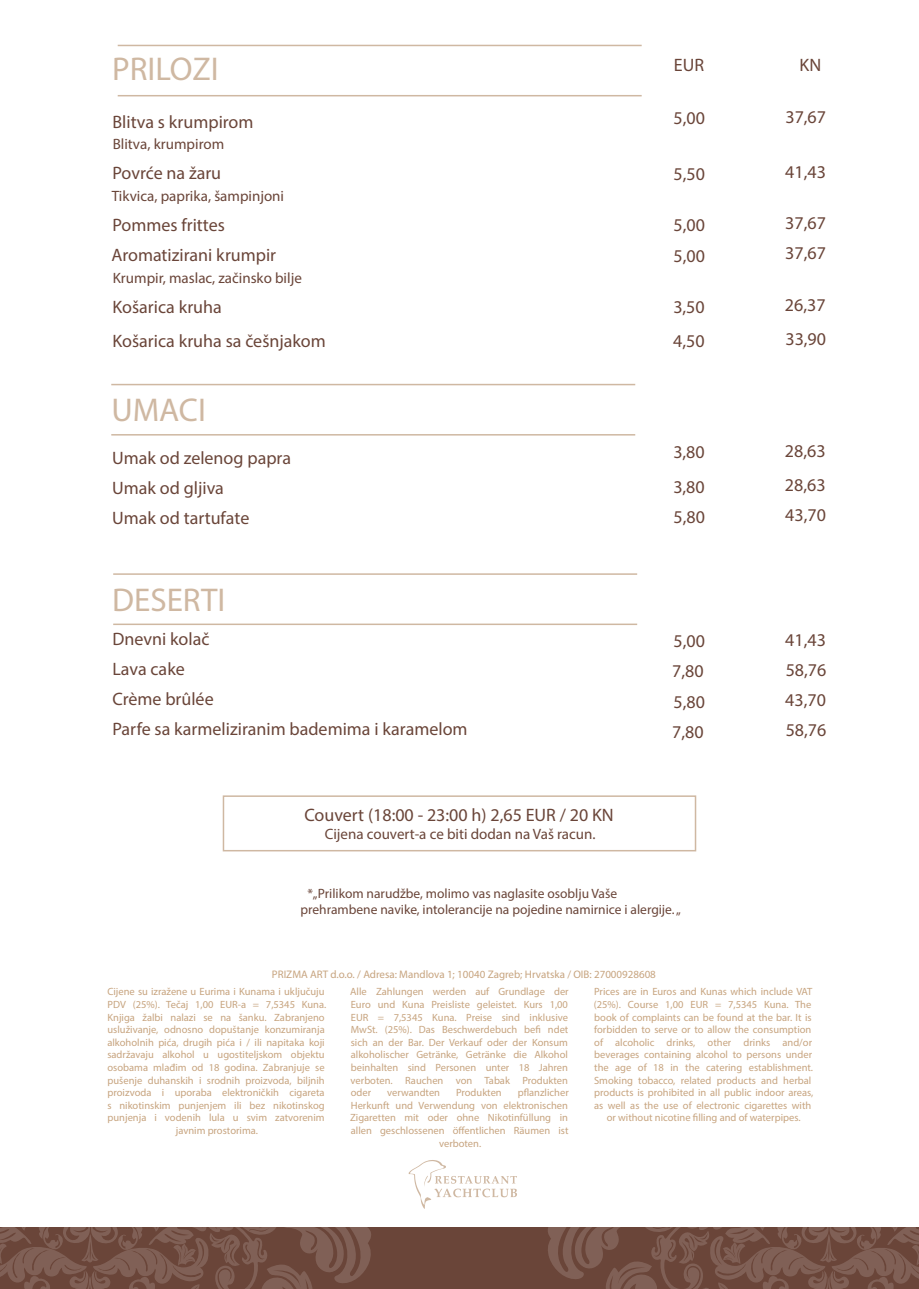
<style>
.page{position:relative;width:919px;height:1289px;background:#fff}
.page>*{position:absolute;margin:0;border:0;box-sizing:border-box;transform-origin:0 0}
.NEWS_GOTHIC_STD{font:33px "Myriad Pro";color:#cfb8a2}
.NEWS_GOTHIC_STD-2{font:18px "Myriad Pro";color:#6a4539}
.NEWS_GOTHIC_STD-3{font:15px "Myriad Pro";color:#6a4539}
.NEWS_GOTHIC_STD-4{font:13.5px/16.2px "Myriad Pro";color:#6a4539}
.NEWS_GOTHIC_STD-5{font:10.95px "Myriad Pro";color:#c7a47f}
.NEWS_GOTHIC_STD-6{font:10.5px/12.6px "Myriad Pro";color:#c7a47f;text-align:center}
</style>
<div class="page">
<svg style="left:408px;top:1160px;width:109px;height:48px"></svg>
<div style="left:0;top:1226px;width:918px;height:62px;background:#6a4539"></div>
<svg style="left:0;top:1226px;width:380px;height:62px"></svg>
<svg style="left:539px;top:1226px;width:379px;height:62px"></svg>
<hr style="left:118px;top:95px;width:523px;height:1px;background:#cfb8a2">
<hr style="left:111px;top:434px;width:524px;height:1px;background:#cfb8a2">
<hr style="left:113px;top:623px;width:524px;height:2px;background:#cfb8a2">
<hr style="left:118px;top:45px;width:523px;height:1px;background:#cfb8a2">
<hr style="left:111px;top:384px;width:524px;height:1px;background:#cfb8a2">
<hr style="left:113px;top:573px;width:524px;height:2px;background:#cfb8a2">
<div style="left:223px;top:795px;width:473px;height:56px;border:2px solid #cfb8a2"></div>
<p class="NEWS_GOTHIC_STD" style="left:112px;top:49px;width:108px">PRILOZI</p>
<p class="NEWS_GOTHIC_STD-2" style="left:112px;top:110px;width:142px">Blitva s krumpirom</p>
<p class="NEWS_GOTHIC_STD-3" style="left:113px;top:135px;width:113px">Blitva, krumpirom</p>
<p class="NEWS_GOTHIC_STD-2" style="left:112px;top:162px;width:110px">Povrće na žaru</p>
<p class="NEWS_GOTHIC_STD-3" style="left:112px;top:187px;width:174px">Tikvica, paprika, šampinjoni</p>
<p class="NEWS_GOTHIC_STD-2" style="left:112px;top:214px;width:114px">Pommes frittes</p>
<p class="NEWS_GOTHIC_STD-2" style="left:111px;top:244px;width:166px">Aromatizirani krumpir</p>
<p class="NEWS_GOTHIC_STD-3" style="left:113px;top:268px;width:191px">Krumpir, maslac, začinsko bilje</p>
<p class="NEWS_GOTHIC_STD-2" style="left:112px;top:296px;width:111px">Košarica kruha</p>
<p class="NEWS_GOTHIC_STD-2" style="left:112px;top:330px;width:215px">Košarica kruha sa češnjakom</p>
<p class="NEWS_GOTHIC_STD" style="left:112px;top:389px;width:96px">UMACI</p>
<p class="NEWS_GOTHIC_STD-2" style="left:112px;top:446px;width:180px">Umak od zelenog papra</p>
<p class="NEWS_GOTHIC_STD-2" style="left:112px;top:476px;width:113px">Umak od gljiva</p>
<p class="NEWS_GOTHIC_STD-2" style="left:112px;top:506px;width:138px">Umak od tartufate</p>
<p class="NEWS_GOTHIC_STD" style="left:112px;top:579px;width:115px">DESERTI</p>
<p class="NEWS_GOTHIC_STD-2" style="left:112px;top:628px;width:98px">Dnevni kolač</p>
<p class="NEWS_GOTHIC_STD-2" style="left:112px;top:658px;width:74px">Lava cake</p>
<p class="NEWS_GOTHIC_STD-2" style="left:112px;top:688px;width:103px">Crème brûlée</p>
<p class="NEWS_GOTHIC_STD-2" style="left:112px;top:718px;width:356px">Parfe sa karmeliziranim bademima i karamelom</p>
<p class="NEWS_GOTHIC_STD-2" style="left:304px;top:804px;width:311px">Couvert (18:00 - 23:00 h) 2,65 EUR / 20 KN</p>
<p class="NEWS_GOTHIC_STD-3" style="left:325px;top:824px;width:272px">Cijena couvert-a ce biti dodan na Vaš racun.</p>
<p class="NEWS_GOTHIC_STD-2" style="left:674px;top:54px;width:32px">EUR</p>
<p class="NEWS_GOTHIC_STD-2" style="left:799px;top:54px;width:23px">KN</p>
<p class="NEWS_GOTHIC_STD-2" style="left:673px;top:107px;width:33px">5,00</p>
<p class="NEWS_GOTHIC_STD-2" style="left:673px;top:163px;width:33px">5,50</p>
<p class="NEWS_GOTHIC_STD-2" style="left:673px;top:214px;width:33px">5,00</p>
<p class="NEWS_GOTHIC_STD-2" style="left:673px;top:244px;width:33px">5,00</p>
<p class="NEWS_GOTHIC_STD-2" style="left:673px;top:296px;width:33px">3,50</p>
<p class="NEWS_GOTHIC_STD-2" style="left:673px;top:330px;width:33px">4,50</p>
<p class="NEWS_GOTHIC_STD-2" style="left:673px;top:441px;width:33px">3,80</p>
<p class="NEWS_GOTHIC_STD-2" style="left:673px;top:475px;width:33px">3,80</p>
<p class="NEWS_GOTHIC_STD-2" style="left:673px;top:506px;width:33px">5,80</p>
<p class="NEWS_GOTHIC_STD-2" style="left:673px;top:630px;width:33px">5,00</p>
<p class="NEWS_GOTHIC_STD-2" style="left:672px;top:660px;width:33px">7,80</p>
<p class="NEWS_GOTHIC_STD-2" style="left:673px;top:690px;width:33px">5,80</p>
<p class="NEWS_GOTHIC_STD-2" style="left:672px;top:720px;width:33px">7,80</p>
<p class="NEWS_GOTHIC_STD-2" style="left:785px;top:105px;width:42px">37,67</p>
<p class="NEWS_GOTHIC_STD-2" style="left:785px;top:161px;width:42px">41,43</p>
<p class="NEWS_GOTHIC_STD-2" style="left:785px;top:212px;width:42px">37,67</p>
<p class="NEWS_GOTHIC_STD-2" style="left:785px;top:242px;width:42px">37,67</p>
<p class="NEWS_GOTHIC_STD-2" style="left:784px;top:294px;width:42px">26,37</p>
<p class="NEWS_GOTHIC_STD-2" style="left:785px;top:328px;width:42px">33,90</p>
<p class="NEWS_GOTHIC_STD-2" style="left:784px;top:439px;width:42px">28,63</p>
<p class="NEWS_GOTHIC_STD-2" style="left:784px;top:474px;width:42px">28,63</p>
<p class="NEWS_GOTHIC_STD-2" style="left:785px;top:504px;width:42px">43,70</p>
<p class="NEWS_GOTHIC_STD-2" style="left:785px;top:628px;width:42px">41,43</p>
<p class="NEWS_GOTHIC_STD-2" style="left:785px;top:658px;width:42px">58,76</p>
<p class="NEWS_GOTHIC_STD-2" style="left:785px;top:688px;width:42px">43,70</p>
<p class="NEWS_GOTHIC_STD-2" style="left:785px;top:718px;width:42px">58,76</p>
<p class="NEWS_GOTHIC_STD-4" style="left:300px;top:885px;width:382px;text-indent:7px">*„Prilikom narudžbe, molimo vas naglasite osoblju Vaše prehrambene navike, intolerancije na pojedine namirnice i alergije. „</p>
<p class="NEWS_GOTHIC_STD-5" style="left:272px;top:967px;width:385px">PRIZMA ART d.o.o. / Adresa: Mandlova 1; 10040 Zagreb; Hrvatska / OIB: 27000928608</p>
<p class="NEWS_GOTHIC_STD-6" style="left:107px;top:985px;width:220px">Cijene su izražene u Eurima i Kunama i uključuju PDV (25%). Tečaj 1,00 EUR-a = 7,5345 Kuna.<br>Knjiga žalbi nalazi se na šanku. Zabranjeno usluživanje, odnosno dopuštanje konzumiranja alkoholnih pića, drugih pića i / ili napitaka koji sadržavaju alkohol u ugostiteljskom objektu osobama mlađim od 18 godina. Zabranjuje se pušenje duhanskih i srodnih proizvoda, biljnih proizvoda i uporaba elektroničkih cigareta s nikotinskim punjenjem ili bez nikotinskog punjenja i vodenih lula u svim zatvorenim javnim prostorima.</p>
<p class="NEWS_GOTHIC_STD-6" style="left:350px;top:985px;width:220px;text-align:justify">Alle Zahlungen werden auf Grundlage der Euro und Kuna Preisliste geleistet. Kurs 1,00<br>EUR = 7,5345 Kuna. Preise sind inklusive MwSt. (25%). Das Beschwerdebuch befi ndet sich an der Bar. Der Verkauf oder der Konsum alkoholischer Getränke, Getränke die Alkohol beinhalten sind Personen unter 18 Jahren verboten. Rauchen von Tabak Produkten oder</p>
<p class="NEWS_GOTHIC_STD-6" style="left:593px;top:985px;width:221px">Prices are in Euros and Kunas which include VAT (25%). Course 1,00 EUR = 7,5345 Kuna. The book of complaints can be found at the bar. It is forbidden to serve or to allow the consumption of alcoholic drinks, other drinks and/or beverages containing alcohol to persons under the age of 18 in the catering establishment.<br>Smoking tobacco, related products and herbal products is prohibited in all public indoor areas, as well as the use of electronic cigarettes with or without nicotine filling and of waterpipes.</p>
<p class="NEWS_GOTHIC_STD-6" style="left:387px;top:1086px;width:54px">verwandten</p>
<p class="NEWS_GOTHIC_STD-6" style="left:456px;top:1086px;width:47px">Produkten</p>
<p class="NEWS_GOTHIC_STD-6" style="left:517px;top:1086px;width:53px">pflanzlicher</p>
<p class="NEWS_GOTHIC_STD-6" style="left:351px;top:1098px;width:219px">Herkunft und Verwendung von elektronischen</p>
<p class="NEWS_GOTHIC_STD-6" style="left:350px;top:1111px;width:219px">Zigaretten mit oder ohne Nikotinfüllung in</p>
<p class="NEWS_GOTHIC_STD-6" style="left:351px;top:1123px;width:219px">allen geschlossenen öffentlichen Räumen ist</p>
<p class="NEWS_GOTHIC_STD-6" style="left:439px;top:1136px;width:44px">verboten.</p>
</div>
